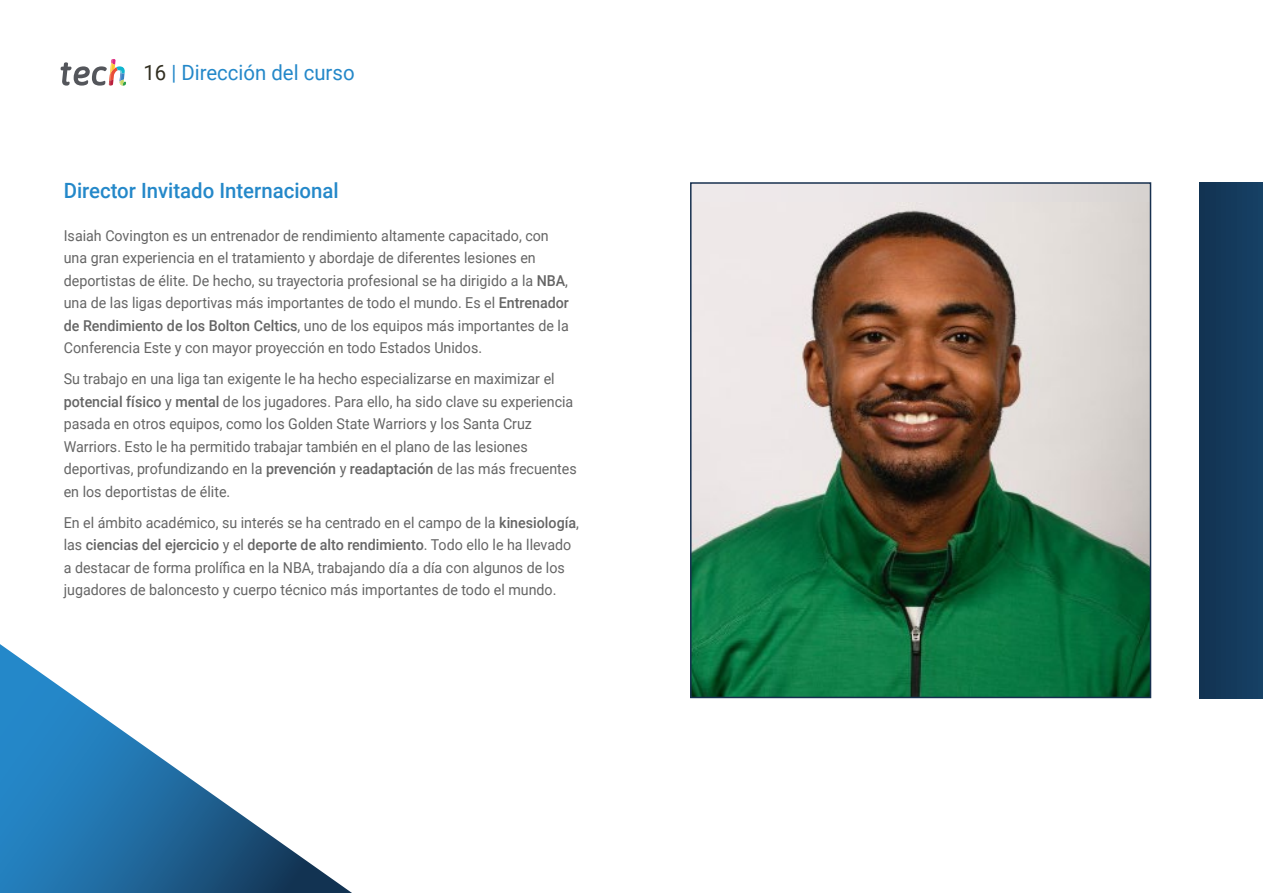
<style>
.page{position:relative;width:1263px;height:893px;background:#fff}
.page>*{position:absolute;margin:0;border:0;box-sizing:border-box;transform-origin:0 0}
.t1{font:500 21px "Roboto";color:#2488c9}
.t2{font:21px "Roboto";color:#2488c9}
.t3{font:15px/22.5px "Roboto";color:#656565;scale:.95 1}
.s1{color:#312e20}
.s2{font-weight:500}
</style>
<div class="page">
<svg style="left:0;top:644px;width:352px;height:249px"></svg>
<svg style="left:61px;top:59px;width:65px;height:27px"></svg>
<div style="left:691px;top:183px;width:459px;height:514px;background:linear-gradient(to right,#f3edef,#dcd8d6)"></div>
<img style="left:693px;top:202px;width:455px;height:493px">
<div style="left:690px;top:182px;width:461px;height:516px;border:2px solid #17304f"></div>
<div style="left:1199px;top:182px;width:64px;height:516px;background:#14395b"></div>
<h1 class="t2" style="left:144px;top:57px;width:213px"><span class="s1">16</span> | Dirección del curso</h1>
<h1 class="t1" style="left:64px;top:176px;width:276px">Director Invitado Internacional</h1>
<p class="t3" style="left:64px;top:224px;width:533px">Isaiah Covington es un entrenador de rendimiento altamente capacitado, con una gran experiencia en el tratamiento y abordaje de diferentes lesiones en deportistas de élite. De hecho, su trayectoria profesional se ha dirigido a la <span class="s2">NBA</span>, una de las ligas deportivas más importantes de todo el mundo. Es el <span class="s2">Entrenador de Rendimiento de los Bolton Celtics</span>, uno de los equipos más importantes de la Conferencia Este y con mayor proyección en todo Estados Unidos.</p>
<p class="t3" style="left:64px;top:367px;width:542px">Su trabajo en una liga tan exigente le ha hecho especializarse en maximizar el <span class="s2">potencial físico</span> y <span class="s2">mental</span> de los jugadores. Para ello, ha sido clave su experiencia pasada en otros equipos, como los Golden State Warriors y los Santa Cruz Warriors. Esto le ha permitido trabajar también en el plano de las lesiones deportivas, profundizando en la <span class="s2">prevención</span> y <span class="s2">readaptación</span> de las más frecuentes en los deportistas de élite.</p>
<p class="t3" style="left:64px;top:511px;width:544px">En el ámbito académico, su interés se ha centrado en el campo de la <span class="s2">kinesiología</span>, las <span class="s2">ciencias del ejercicio</span> y el <span class="s2">deporte de alto rendimiento</span>. Todo ello le ha llevado a destacar de forma prolífica en la NBA, trabajando día a día con algunos de los jugadores de baloncesto y cuerpo técnico más importantes de todo el mundo.</p>
</div>
